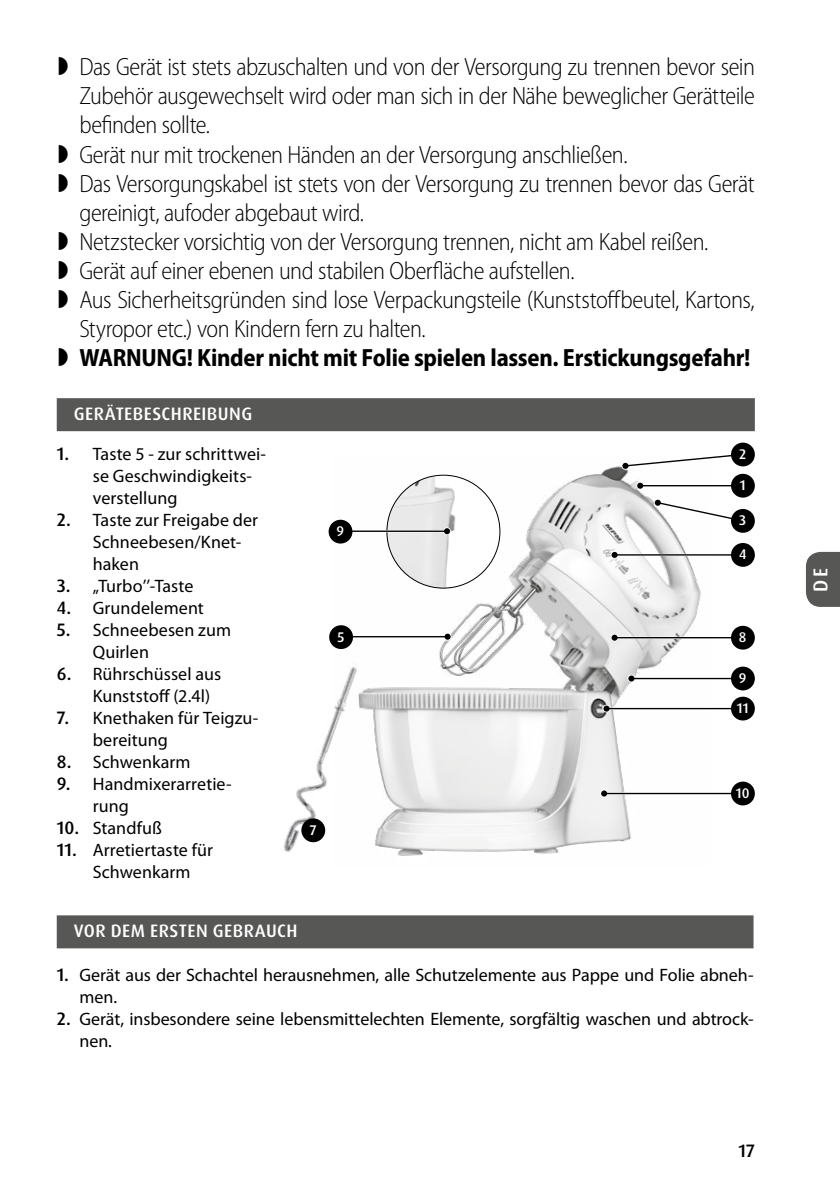
<style>
.page{position:relative;width:840px;height:1191px;background:#fff}
.page>*{position:absolute;margin:0;border:0;box-sizing:border-box;transform-origin:0 0}
.t1{font:300 semi-condensed 25px/29px "Myriad Pro";letter-spacing:-.02em;color:#000}
.t2{font:700 semi-condensed 25px "Myriad Pro";letter-spacing:-.01em;color:#000}
.t3{font:500 20px "Dax Pro";color:#fff}
.t4{font:18px/22px "Myriad Pro";color:#000}
.t5{font:500 18px "Dax Pro";letter-spacing:.025em;color:#fff}
.t6{font:500 18px "Dax Pro";color:#000}
.t7{font:500 14px "Dax Pro";color:#fff}
.s1{font-family:"Dax Pro";font-weight:500}
</style>
<div class="page">
<div style="left:806px;top:552px;width:33px;height:55px;background:#575756"></div>
<div style="left:57px;top:398px;width:697px;height:33px;background:#575756"></div>
<div style="left:57px;top:915px;width:696px;height:33px;background:#575756"></div>
<img style="left:334px;top:466px;width:376px;height:390px">
<img style="left:284px;top:660px;width:134px;height:196px">
<img style="left:386px;top:475px;width:113px;height:113px;border-radius:56px">
<hr style="left:639px;top:484px;width:103px;height:3px;background:#fff">
<hr style="left:639px;top:485px;width:103px;height:1px;background:#000">
<svg style="left:636px;top:483px;width:7px;height:6px"></svg>
<svg style="left:622px;top:455px;width:123px;height:14px"></svg>
<hr style="left:614px;top:636px;width:128px;height:3px;background:#fff">
<hr style="left:614px;top:637px;width:128px;height:1px;background:#000">
<div style="left:611px;top:634px;width:6px;height:7px;background:#000;border-radius:50%"></div>
<hr style="left:614px;top:554px;width:128px;height:2px;background:#fff">
<svg style="left:610px;top:551px;width:8px;height:8px"></svg>
<hr style="left:614px;top:554px;width:128px;height:1px;background:#000">
<svg style="left:611px;top:552px;width:6px;height:6px"></svg>
<svg style="left:654px;top:500px;width:85px;height:23px"></svg>
<hr style="left:631px;top:677px;width:111px;height:2px;background:#fff">
<svg style="left:627px;top:674px;width:8px;height:8px"></svg>
<hr style="left:631px;top:678px;width:111px;height:1px;background:#000">
<svg style="left:628px;top:675px;width:6px;height:6px"></svg>
<hr style="left:603px;top:792px;width:139px;height:2px;background:#fff">
<hr style="left:603px;top:793px;width:139px;height:1px;background:#000">
<svg style="left:600px;top:790px;width:7px;height:6px"></svg>
<hr style="left:606px;top:707px;width:136px;height:2px;background:#fff">
<svg style="left:602px;top:704px;width:8px;height:8px"></svg>
<hr style="left:606px;top:708px;width:136px;height:1px;background:#000">
<svg style="left:603px;top:705px;width:6px;height:6px"></svg>
<div style="left:730px;top:474px;width:24px;height:23px;background:#000;border-radius:50%"></div>
<div style="left:730px;top:442px;width:24px;height:24px;background:#000;border-radius:50%"></div>
<div style="left:730px;top:626px;width:24px;height:23px;background:#000;border-radius:50%"></div>
<div style="left:730px;top:543px;width:24px;height:24px;background:#000;border-radius:50%"></div>
<div style="left:730px;top:509px;width:24px;height:24px;background:#000;border-radius:50%"></div>
<div style="left:730px;top:666px;width:24px;height:24px;background:#000;border-radius:50%"></div>
<div style="left:730px;top:781px;width:24px;height:24px;background:#000;border-radius:50%"></div>
<div style="left:730px;top:696px;width:24px;height:24px;background:#000;border-radius:50%"></div>
<div style="left:301px;top:818px;width:24px;height:24px;background:#000;border-radius:50%"></div>
<hr style="left:349px;top:530px;width:98px;height:2px;background:#000">
<svg style="left:444px;top:528px;width:6px;height:6px"></svg>
<hr style="left:349px;top:635px;width:98px;height:3px;background:#fff">
<hr style="left:349px;top:636px;width:98px;height:1px;background:#000">
<div style="left:444px;top:633px;width:6px;height:7px;background:#000;border-radius:50%"></div>
<div style="left:328px;top:520px;width:24px;height:23px;background:#000;border-radius:50%"></div>
<div style="left:329px;top:625px;width:24px;height:24px;background:#000;border-radius:50%"></div>
<p class="t1" style="left:79px;top:53px;width:676px">Das Gerät ist stets abzuschalten und von der Versorgung zu trennen bevor sein Zubehör ausgewechselt wird oder man sich in der Nähe beweglicher Gerätteile befinden sollte.<br>Gerät nur mit trockenen Händen an der Versorgung anschließen.<br>Das Versorgungskabel ist stets von der Versorgung zu trennen bevor das Gerät gereinigt, aufoder abgebaut wird.<br>Netzstecker vorsichtig von der Versorgung trennen, nicht am Kabel reißen.<br>Gerät auf einer ebenen und stabilen Oberfläche aufstellen.<br>Aus Sicherheitsgründen sind lose Verpackungsteile (Kunststoffbeutel, Kartons, Styropor etc.) von Kindern fern zu halten.</p>
<p class="t2" style="left:79px;top:343px;width:672px">WARNUNG! Kinder nicht mit Folie spielen lassen. Erstickungsgefahr!</p>
<p class="t5" style="left:74px;top:402px;width:180px">GERÄTEBESCHREIBUNG</p>
<p class="t4" style="left:93px;top:443px;width:175px;text-indent:-36px"><span class="s1">1.</span> Taste 5 - zur schrittwei&shy;se Geschwindigkeits&shy;verstellung</p>
<p class="t4" style="left:93px;top:509px;width:167px;text-indent:-36px"><span class="s1">2.</span> Taste zur Freigabe der<br>Schneebesen/Knet&shy;haken</p>
<p class="t4" style="left:57px;top:575px;width:138px"><span class="s1">3.</span> „Turbo’’-Taste</p>
<p class="t4" style="left:57px;top:597px;width:148px"><span class="s1">4.</span> Grundelement</p>
<p class="t4" style="left:93px;top:619px;width:140px;text-indent:-36px"><span class="s1">5.</span> Schneebesen zum<br>Quirlen</p>
<p class="t4" style="left:93px;top:663px;width:130px;text-indent:-36px"><span class="s1">6.</span> Rührschüssel aus<br>Kunststoff (2.4l)</p>
<p class="t4" style="left:93px;top:707px;width:167px;text-indent:-36px"><span class="s1">7.</span> Knethaken für Teigzu&shy;bereitung</p>
<p class="t4" style="left:57px;top:751px;width:135px"><span class="s1">8.</span> Schwenkarm</p>
<p class="t4" style="left:93px;top:773px;width:140px;text-indent:-36px"><span class="s1">9.</span> Handmixerarretie&shy;rung</p>
<p class="t4" style="left:57px;top:817px;width:107px"><span class="s1">10.</span> Standfuß</p>
<p class="t4" style="left:93px;top:839px;width:122px;text-indent:-36px"><span class="s1">11.</span> Arretiertaste für<br>Schwenkarm</p>
<p class="t7" style="left:738px;top:445px;width:9px">2</p>
<p class="t7" style="left:739px;top:476px;width:7px">1</p>
<p class="t7" style="left:738px;top:511px;width:8px">3</p>
<p class="t7" style="left:336px;top:522px;width:9px">9</p>
<p class="t7" style="left:738px;top:545px;width:9px">4</p>
<p class="t7" style="left:337px;top:628px;width:8px">5</p>
<p class="t7" style="left:738px;top:628px;width:9px">8</p>
<p class="t7" style="left:738px;top:669px;width:9px">9</p>
<p class="t7" style="left:736px;top:699px;width:13px">11</p>
<p class="t7" style="left:735px;top:784px;width:15px">10</p>
<p class="t7" style="left:309px;top:821px;width:8px">7</p>
<p class="t5" style="left:74px;top:919px;width:225px">VOR DEM ERSTEN GEBRAUCH</p>
<p class="t4" style="left:79px;top:964px;width:674px;text-indent:-23px"><span class="s1">1.</span> Gerät aus der Schachtel herausnehmen, alle Schutzelemente aus Pappe und Folie abneh&shy;men.</p>
<p class="t4" style="left:79px;top:1008px;width:674px;text-indent:-23px"><span class="s1">2.</span> Gerät, insbesondere seine lebensmittelechten Elemente, sorgfältig waschen und abtrock&shy;nen.</p>
<p class="t6" style="left:738px;top:1139px;width:18px">17</p>
<p class="t3" style="left:807px;top:592px;width:25px;rotate:-90deg">DE</p>
</div>
